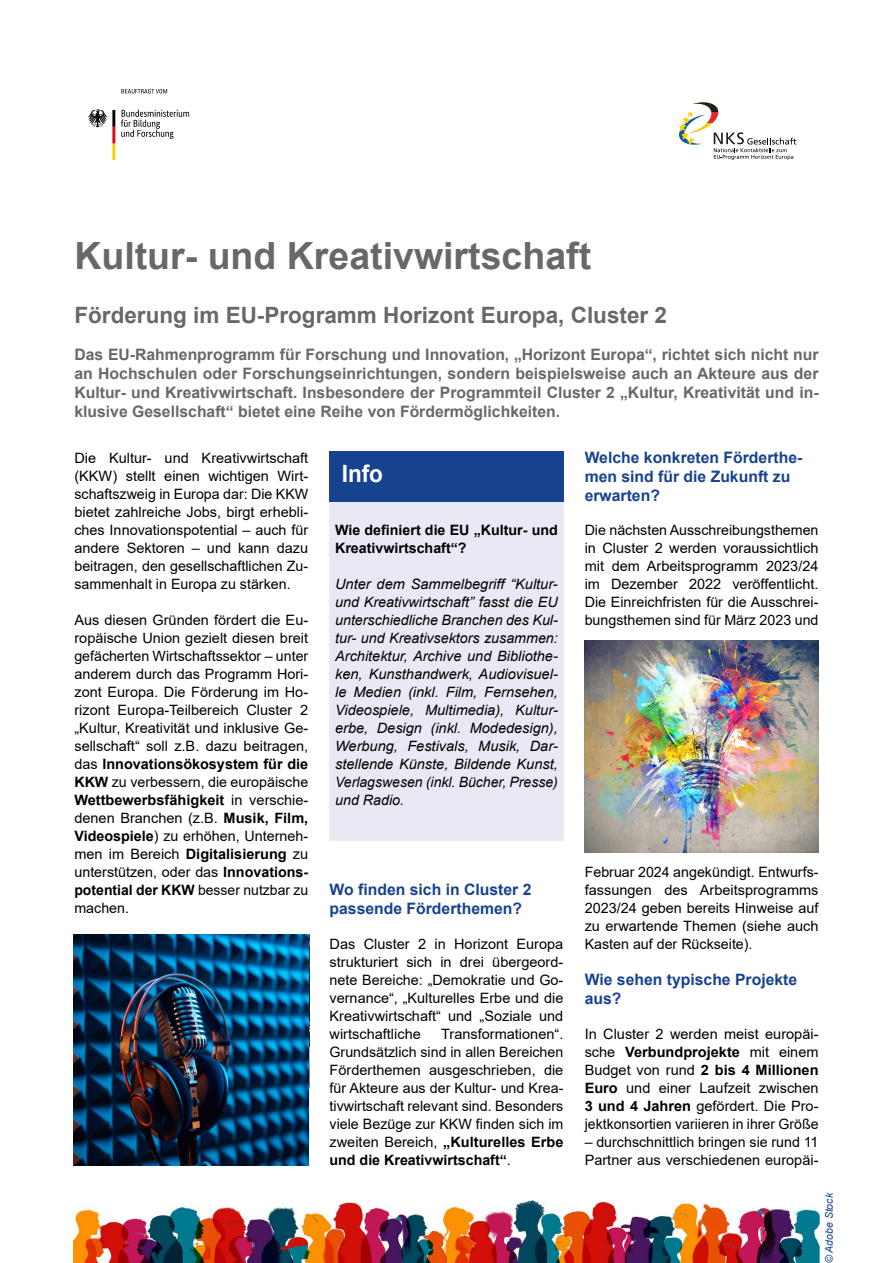
<style>
.page{position:relative;width:893px;height:1263px;background:#fff}
.page>*{position:absolute;margin:0;border:0;box-sizing:border-box;transform-origin:0 0}
.Überschrift__H2{font:700 37.5px "Arial";color:#686868}
.Überschrift__H3{font:700 23.85px "Arial";color:#fff;scale:.94 1}
.Überschrift__H3-2{font:700 22.5px "Arial";color:#686868}
.Einleitungstext{font:700 15.75px/18.9px "Arial";color:#686868;text-align:justify}
.Zwischentitel{font:700 15.75px/18.9px "Arial";color:#174290}
.Fließtext{font:14.25px/18px "Arial";color:#000;text-align:justify}
.Fließtext-2{font:italic 14.25px/18px "Arial";color:#000;text-align:justify}
.Fließtext-3{font:700 14.25px/18px "Arial";color:#000}
.t1{font:italic 10.5px "Arial";color:#174290}
.s1{font-weight:700}
</style>
<div class="page">
<svg style="left:121px;top:110px;width:68px;height:29px"></svg>
<svg style="left:88px;top:109px;width:27px;height:51px"></svg>
<svg style="left:121px;top:89px;width:46px;height:4px"></svg>
<svg style="left:679px;top:102px;width:117px;height:58px"></svg>
<img style="left:73px;top:1199px;width:747px;height:64px">
<div style="left:329px;top:451px;width:235px;height:390px;background:#e9e9f5"></div>
<div style="left:329px;top:451px;width:235px;height:51px;background:#174290"></div>
<img style="left:585px;top:640px;width:234px;height:213px">
<img style="left:73px;top:934px;width:235px;height:231px">
<p class="Überschrift__H2" style="left:74px;top:229px;width:518px">Kultur- und Kreativwirtschaft</p>
<p class="Überschrift__H3-2" style="left:74px;top:299px;width:594px">Förderung im EU-Programm Horizont Europa, Cluster 2</p>
<p class="Einleitungstext" style="left:74px;top:346px;width:746px">Das EU-Rahmenprogramm für Forschung und Innovation, „Horizont Europa“, richtet sich nicht nur an Hochschulen oder Forschungseinrichtungen, sondern beispielsweise auch an Akteure aus der Kultur- und Kreativwirtschaft. Insbesondere der Programmteil Cluster 2 „Kultur, Kreativität und in&shy;klusive Gesellschaft“ bietet eine Reihe von Fördermöglichkeiten.</p>
<p class="Fließtext" style="left:74px;top:449px;width:235px">Die Kultur- und Kreativwirtschaft (KKW) stellt einen wichtigen Wirt&shy;schaftszweig in Europa dar: Die KKW bietet zahlreiche Jobs, birgt erhebli&shy;ches Innovationspotential – auch für andere Sektoren – und kann dazu beitragen, den gesellschaftlichen Zu&shy;sammenhalt in Europa zu stärken.</p>
<p class="Fließtext" style="left:74px;top:611px;width:235px">Aus diesen Gründen fördert die Eu&shy;ropäische Union gezielt diesen breit gefächerten Wirtschaftssektor – unter anderem durch das Programm Hori&shy;zont Europa. Die Förderung im Ho&shy;rizont Europa-Teilbereich Cluster 2 „Kultur, Kreativität und inklusive Ge&shy;sellschaft“ soll z.B. dazu beitragen, das <span class="s1">Innovationsökosystem für die KKW</span> zu verbessern, die europäische <span class="s1">Wettbewerbsfähigkeit</span> in verschie&shy;denen Branchen (z.B. <span class="s1">Musik, Film, Videospiele</span>) zu erhöhen, Unterneh&shy;men im Bereich <span class="s1">Digitalisierung</span> zu unterstützen, oder das <span class="s1">Innovations&shy;potential der KKW</span> besser nutzbar zu machen.</p>
<p class="Zwischentitel" style="left:585px;top:448px;width:219px">Welche konkreten Förderthe&shy;men sind für die Zukunft zu erwarten?</p>
<p class="Fließtext" style="left:585px;top:521px;width:235px">Die nächsten Ausschreibungsthemen in Cluster 2 werden voraussichtlich mit dem Arbeitsprogramm 2023/24 im Dezember 2022 veröffentlicht.<br>Die Einreichfristen für die Ausschrei&shy;bungsthemen sind für März 2023 und</p>
<p class="Überschrift__H3" style="left:342px;top:457px;width:45px">Info</p>
<p class="Fließtext-3" style="left:335px;top:521px;width:224px">Wie definiert die EU „Kultur- und<br>Kreativwirtschaft“?</p>
<p class="Fließtext-2" style="left:335px;top:575px;width:224px">Unter dem Sammelbegriff “Kultur&shy;und Kreativwirtschaft” fasst die EU unterschiedliche Branchen des Kul&shy;tur- und Kreativsektors zusammen:<br>Architektur, Archive und Bibliothe&shy;ken, Kunsthandwerk, Audiovisuel&shy;le Medien (inkl. Film, Fernsehen, Videospiele, Multimedia), Kultur&shy;erbe, Design (inkl. Modedesign), Werbung, Festivals, Musik, Dar&shy;stellende Künste, Bildende Kunst, Verlagswesen (inkl. Bücher, Presse) und Radio.</p>
<p class="Fließtext" style="left:585px;top:863px;width:235px">Februar 2024 angekündigt. Entwurfs&shy;fassungen des Arbeitsprogramms 2023/24 geben bereits Hinweise auf zu erwartende Themen (siehe auch Kasten auf der Rückseite).</p>
<p class="Zwischentitel" style="left:585px;top:970px;width:214px">Wie sehen typische Projekte aus?</p>
<p class="Fließtext" style="left:585px;top:1025px;width:235px">In Cluster 2 werden meist europäi&shy;sche <span class="s1">Verbundprojekte</span> mit einem Budget von rund <span class="s1">2 bis 4 Millionen Euro</span> und einer Laufzeit zwischen <span class="s1">3 und 4 Jahren</span> gefördert. Die Pro&shy;jektkonsortien variieren in ihrer Größe</p>
<p class="Fließtext" style="left:585px;top:1133px;width:235px">– durchschnittlich bringen sie rund 11<br>Partner aus verschiedenen europäi-</p>
<p class="Zwischentitel" style="left:330px;top:880px;width:203px">Wo finden sich in Cluster 2 passende Förderthemen?</p>
<p class="Fließtext" style="left:330px;top:935px;width:235px">Das Cluster 2 in Horizont Europa strukturiert sich in drei übergeord&shy;nete Bereiche: „Demokratie und Go&shy;vernance“, „Kulturelles Erbe und die Kreativwirtschaft“ und „Soziale und wirtschaftliche</p>
<p class="Fließtext" style="left:330px;top:1025px;width:235px;text-indent:112px">Transformationen“.<br>Grundsätzlich sind in allen Bereichen Förderthemen ausgeschrieben, die für Akteure aus der Kultur- und Krea&shy;tivwirtschaft relevant sind. Besonders viele Bezüge zur KKW finden sich im zweiten Bereich, <span class="s1">„Kulturelles Erbe und die Kreativwirtschaft“</span>.</p>
<p class="t1" style="left:822px;top:1263px;width:72px;rotate:-90deg">© Adobe Stock</p>
</div>
